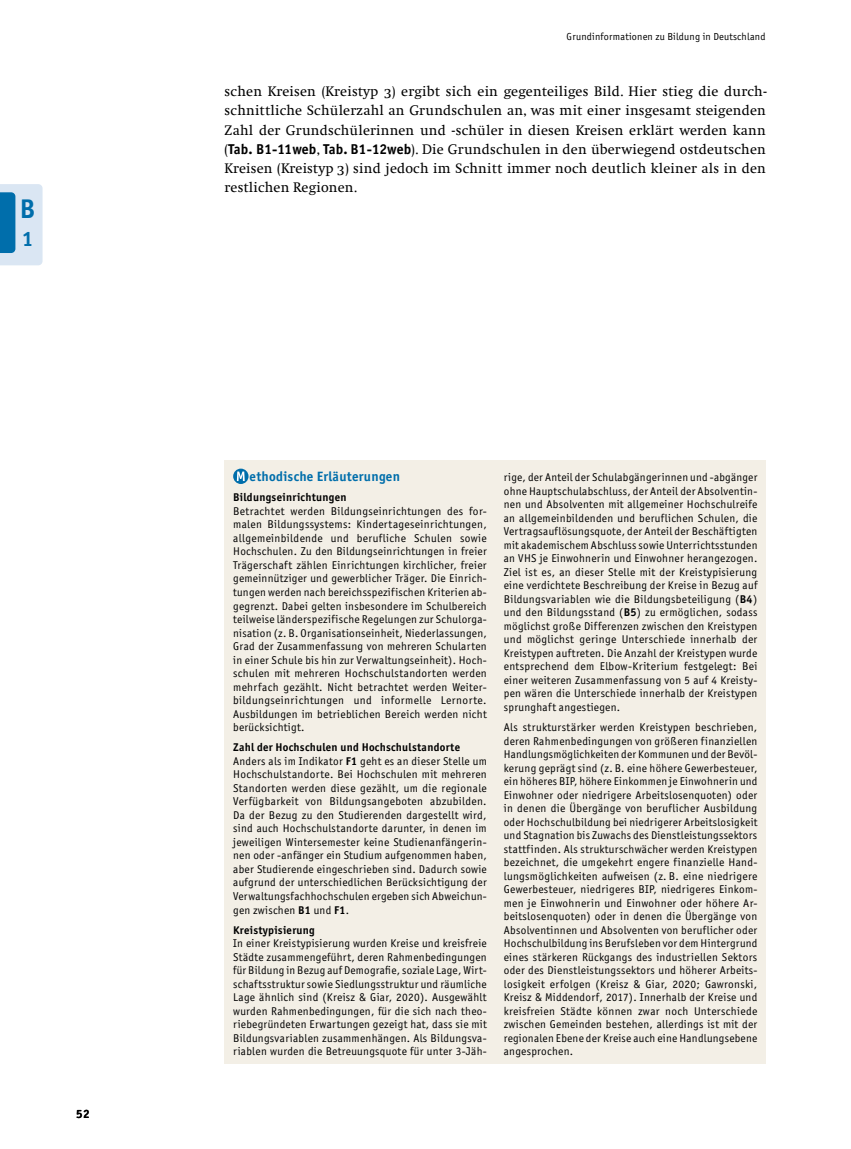
<style>
.page{position:relative;width:851px;height:1149px;background:#fff}
.page>*{position:absolute;margin:0;border:0;box-sizing:border-box;transform-origin:0 0}
.t1{font:700 27px "Officina Sans";color:#006eab}
.t2{font:700 21px "Officina Sans";color:#006eab}
.t3{font:14.25px/19.2px "Swift O";letter-spacing:.01em;color:#000;text-align:justify}
.t4{font:700 13.5px "Officina Sans";letter-spacing:.02em;color:#006eab}
.t5{font:700 12px "Officina Sans";color:#000}
.t6{font:11.25px/13.5px "Officina Sans";letter-spacing:.025em;color:#000;text-align:justify}
.t7{font:700 11.25px "Officina Sans";letter-spacing:.025em;color:#000}
.t8{font:10.2px "Officina Sans";letter-spacing:.02em;color:#000}
.s1{font-family:"Officina Sans";font-weight:700}
.s2{font-weight:700}
</style>
<div class="page">
<div style="left:225px;top:460px;width:540px;height:603px;background:#f3efe6"></div>
<svg style="left:0;top:184px;width:43px;height:81px;background:#a0c6df"></svg>
<svg style="left:233px;top:468px;width:15px;height:16px"></svg>
<svg style="left:237px;top:471px;width:8px;height:10px"></svg>
<h1 class="t1" style="left:20px;top:191px;width:17px">B</h1>
<h2 class="t2" style="left:22px;top:226px;width:13px">1</h2>
<p class="t5" style="left:76px;top:1105px;width:15px">52</p>
<p class="t8" style="left:566px;top:30px;width:200px">Grundinformationen zu Bildung in Deutschland</p>
<p class="t3" style="left:225px;top:82px;width:543px">schen Kreisen (Kreistyp 3) ergibt sich ein gegenteiliges Bild. Hier stieg die durch&shy;schnittliche Schülerzahl an Grundschulen an, was mit einer insgesamt steigenden Zahl der Grundschülerinnen und -schüler in diesen Kreisen erklärt werden kann (<span class="s1">Tab. B1-11web</span>, <span class="s1">Tab. B1-12web</span>). Die Grundschulen in den überwiegend ostdeutschen Kreisen (Kreistyp 3) sind jedoch im Schnitt immer noch deutlich kleiner als in den restlichen Regionen.</p>
<p class="t4" style="left:249px;top:468px;width:152px">ethodische Erläuterungen</p>
<h5 class="t7" style="left:233px;top:490px;width:115px">Bildungseinrichtungen</h5>
<p class="t6" style="left:233px;top:504px;width:255px">Betrachtet werden Bildungseinrichtungen des for&shy;malen Bildungssystems: Kindertageseinrichtungen, allgemeinbildende und berufliche Schulen sowie Hochschulen. Zu den Bildungseinrichtungen in freier Trägerschaft zählen Einrichtungen kirchlicher, freier gemeinnütziger und gewerblicher Träger. Die Einrich&shy;tungen werden nach bereichsspezifischen Kriterien ab&shy;gegrenzt. Dabei gelten insbesondere im Schulbereich teilweise länderspezifische Regelungen zur Schulorga&shy;nisation (z. B. Organisationseinheit, Niederlassungen, Grad der Zusammenfassung von mehreren Schularten in einer Schule bis hin zur Verwaltungseinheit). Hoch&shy;schulen mit mehreren Hochschulstandorten werden mehrfach gezählt. Nicht betrachtet werden Weiter&shy;bildungseinrichtungen und informelle Lernorte.<br>Ausbildungen im betrieblichen Bereich werden nicht berücksichtigt.</p>
<h5 class="t7" style="left:233px;top:740px;width:228px">Zahl der Hochschulen und Hochschulstandorte</h5>
<p class="t6" style="left:233px;top:754px;width:255px">Anders als im Indikator <span class="s2">F1</span> geht es an dieser Stelle um Hochschulstandorte. Bei Hochschulen mit mehreren Standorten werden diese gezählt, um die regionale Verfügbarkeit von Bildungsangeboten abzubilden.<br>Da der Bezug zu den Studierenden dargestellt wird, sind auch Hochschulstandorte darunter, in denen im jeweiligen Wintersemester keine Studienanfängerin&shy;nen oder -anfänger ein Studium aufgenommen haben, aber Studierende eingeschrieben sind. Dadurch sowie aufgrund der unterschiedlichen Berücksichtigung der Verwaltungsfachhochschulen ergeben sich Abweichun&shy;gen zwischen <span class="s2">B1</span> und <span class="s2">F1</span>.</p>
<h5 class="t7" style="left:233px;top:922px;width:83px">Kreistypisierung</h5>
<p class="t6" style="left:233px;top:936px;width:255px">In einer Kreistypisierung wurden Kreise und kreisfreie Städte zusammengeführt, deren Rahmenbedingungen für Bildung in Bezug auf Demografie, soziale Lage, Wirt&shy;schaftsstruktur sowie Siedlungsstruktur und räumliche Lage ähnlich sind (Kreisz &amp; Giar, 2020). Ausgewählt wurden Rahmenbedingungen, für die sich nach theo&shy;riebegründeten Erwartungen gezeigt hat, dass sie mit Bildungsvariablen zusammenhängen. Als Bildungsva&shy;riablen wurden die Betreuungsquote für unter 3-Jäh-</p>
<p class="t6" style="left:503px;top:470px;width:255px">rige, der Anteil der Schulabgängerinnen und -abgänger ohne Hauptschulabschluss, der Anteil der Absolventin&shy;nen und Absolventen mit allgemeiner Hochschulreife an allgemeinbildenden und beruflichen Schulen, die Vertragsauflösungsquote, der Anteil der Beschäftigten mit akademischem Abschluss sowie Unterrichtsstunden an VHS je Einwohnerin und Einwohner herangezogen.<br>Ziel ist es, an dieser Stelle mit der Kreistypisierung eine verdichtete Beschreibung der Kreise in Bezug auf Bildungsvariablen wie die Bildungsbeteiligung (<span class="s2">B4</span>) und den Bildungsstand (<span class="s2">B5</span>) zu ermöglichen, sodass möglichst große Differenzen zwischen den Kreistypen und möglichst geringe Unterschiede innerhalb der Kreistypen auftreten. Die Anzahl der Kreistypen wurde entsprechend dem Elbow-Kriterium festgelegt: Bei einer weiteren Zusammenfassung von 5 auf 4 Kreisty&shy;pen wären die Unterschiede innerhalb der Kreistypen sprunghaft angestiegen.</p>
<p class="t6" style="left:503px;top:720px;width:255px">Als strukturstärker werden Kreistypen beschrieben, deren Rahmenbedingungen von größeren finanziellen Handlungsmöglichkeiten der Kommunen und der Bevöl&shy;kerung geprägt sind (z. B. eine höhere Gewerbesteuer, ein höheres BIP, höhere Einkommen je Einwohnerin und Einwohner oder niedrigere Arbeitslosenquoten) oder in denen die Übergänge von beruflicher Ausbildung oder Hochschulbildung bei niedrigerer Arbeitslosigkeit und Stagnation bis Zuwachs des Dienstleistungssektors stattfinden. Als strukturschwächer werden Kreistypen bezeichnet, die umgekehrt engere finanzielle Hand&shy;lungsmöglichkeiten aufweisen (z. B. eine niedrigere Gewerbesteuer, niedrigeres BIP, niedrigeres Einkom&shy;men je Einwohnerin und Einwohner oder höhere Ar&shy;beitslosenquoten) oder in denen die Übergänge von Absolventinnen und Absolventen von beruflicher oder Hochschulbildung ins Berufsleben vor dem Hintergrund eines stärkeren Rückgangs des industriellen Sektors oder des Dienstleistungssektors und höherer Arbeits&shy;losigkeit erfolgen (Kreisz &amp; Giar, 2020; Gawronski, Kreisz &amp; Middendorf, 2017). Innerhalb der Kreise und kreisfreien Städte können zwar noch Unterschiede zwischen Gemeinden bestehen, allerdings ist mit der regionalen Ebene der Kreise auch eine Handlungsebene angesprochen.</p>
</div>
